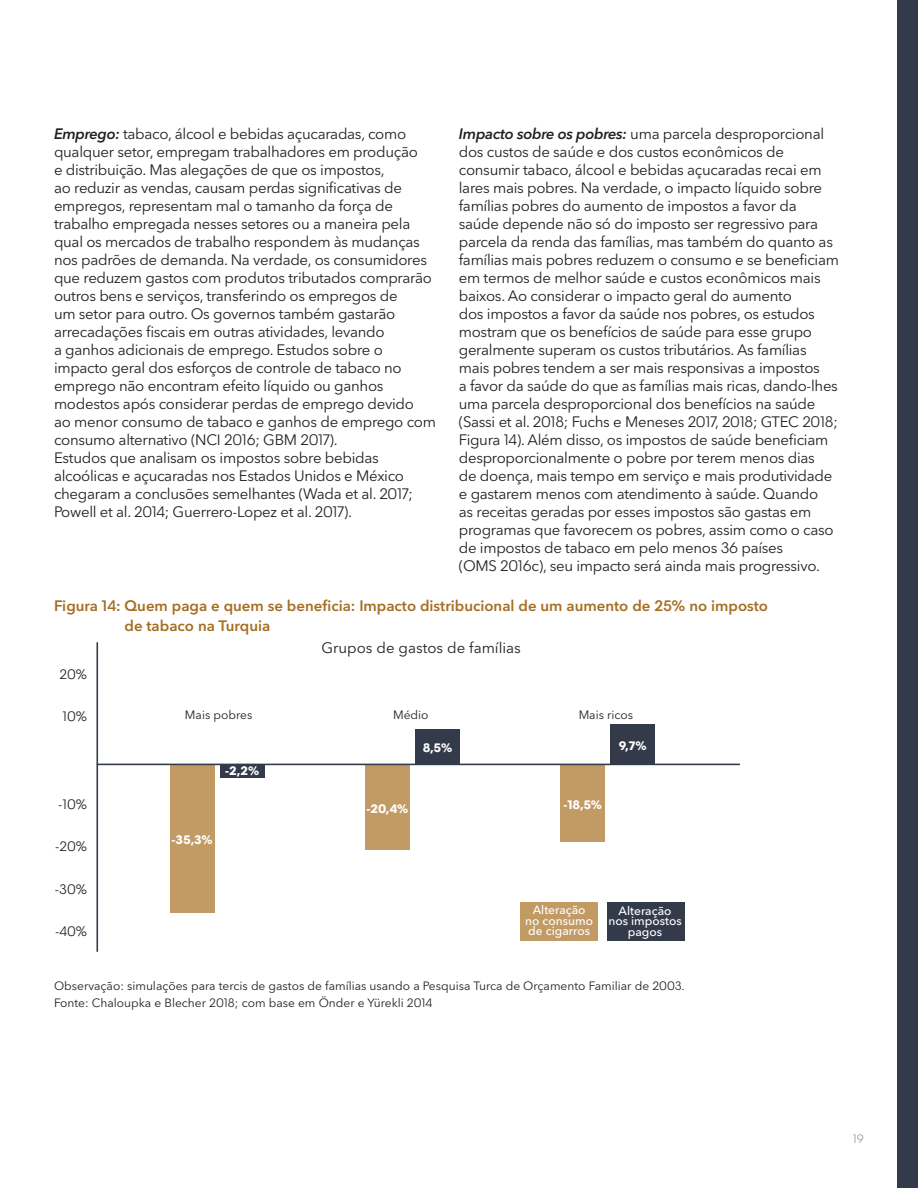
<style>
.page{position:relative;width:918px;height:1188px;background:#fff}
.page>*{position:absolute;margin:0;border:0;box-sizing:border-box;transform-origin:0 0}
.t1{font:15px/18px "Avenir Next P For BBG";letter-spacing:-.02em;color:#231f20}
.t2{font:600 15px/19.5px "Avenir Next P For BBG";color:#a66e22}
.t3{font:15px "Avenir Next P For BBG";color:#231f20}
.t4{font:13.5px "Avenir Next P For BBG";color:#231f20}
.t5{font:700 12.15px "Avenir Next P For BBG";color:#fff}
.t6{font:12px/16.5px "Avenir Next P For BBG";color:#231f20}
.t7{font:500 12px/10.5px "Avenir Next P For BBG";color:#fff;text-align:center}
.t8{font:12px "Avenir Next P For BBG";color:#8f9ba8}
.s1{font-weight:600;font-style:italic}
</style>
<div class="page">
<div style="left:610px;top:725px;width:45px;height:40px;background:#333b4a"></div>
<div style="left:415px;top:730px;width:45px;height:35px;background:#333b4a"></div>
<div style="left:220px;top:765px;width:44px;height:13px;background:#333b4a"></div>
<div style="left:560px;top:765px;width:45px;height:77px;background:#c19a64"></div>
<div style="left:365px;top:765px;width:45px;height:85px;background:#c19a64"></div>
<div style="left:170px;top:765px;width:44px;height:147px;background:#c19a64"></div>
<hr style="left:96px;top:643px;width:2px;height:308px;background:#333b4a">
<hr style="left:97px;top:764px;width:642px;height:1px;background:#333b4a">
<div style="left:607px;top:902px;width:77px;height:39px;background:#333b4a"></div>
<div style="left:520px;top:902px;width:78px;height:39px;background:#c19a64"></div>
<div style="left:898px;top:0;width:20px;height:1188px;background:#333b4b"></div>
<p class="t1" style="left:54px;top:124px;width:384px"><span class="s1">Emprego:</span> tabaco, álcool e bebidas açucaradas, como qualquer setor, empregam trabalhadores em produção<br>e distribuição. Mas alegações de que os impostos,<br>ao reduzir as vendas, causam perdas significativas de empregos, representam mal o tamanho da força de trabalho empregada nesses setores ou a maneira pela qual os mercados de trabalho respondem às mudanças nos padrões de demanda. Na verdade, os consumidores que reduzem gastos com produtos tributados comprarão outros bens e serviços, transferindo os empregos de<br>um setor para outro. Os governos também gastarão arrecadações fiscais em outras atividades, levando<br>a ganhos adicionais de emprego. Estudos sobre o impacto geral dos esforços de controle de tabaco no emprego não encontram efeito líquido ou ganhos modestos após considerar perdas de emprego devido<br>ao menor consumo de tabaco e ganhos de emprego com consumo alternativo (NCI 2016; GBM 2017).<br>Estudos que analisam os impostos sobre bebidas alcoólicas e açucaradas nos Estados Unidos e México chegaram a conclusões semelhantes (Wada et al. 2017; Powell et al. 2014; Guerrero-Lopez et al. 2017).</p>
<p class="t1" style="left:459px;top:124px;width:382px"><span class="s1">Impacto sobre os pobres:</span> uma parcela desproporcional dos custos de saúde e dos custos econômicos de consumir tabaco, álcool e bebidas açucaradas recai em lares mais pobres. Na verdade, o impacto líquido sobre famílias pobres do aumento de impostos a favor da saúde depende não só do imposto ser regressivo para parcela da renda das famílias, mas também do quanto as famílias mais pobres reduzem o consumo e se beneficiam em termos de melhor saúde e custos econômicos mais baixos. Ao considerar o impacto geral do aumento<br>dos impostos a favor da saúde nos pobres, os estudos mostram que os benefícios de saúde para esse grupo geralmente superam os custos tributários. As famílias mais pobres tendem a ser mais responsivas a impostos<br>a favor da saúde do que as famílias mais ricas, dando-lhes uma parcela desproporcional dos benefícios na saúde (Sassi et al. 2018; Fuchs e Meneses 2017, 2018; GTEC 2018; Figura 14). Além disso, os impostos de saúde beneficiam desproporcionalmente o pobre por terem menos dias<br>de doença, mais tempo em serviço e mais produtividade e gastarem menos com atendimento à saúde. Quando<br>as receitas geradas por esses impostos são gastas em programas que favorecem os pobres, assim como o caso de impostos de tabaco em pelo menos 36 países<br>(OMS 2016c), seu impacto será ainda mais progressivo.</p>
<p class="t2" style="left:124px;top:596px;width:645px;text-indent:-70px">Figura 14: Quem paga e quem se beneficia: Impacto distribucional de um aumento de 25% no imposto de tabaco na Turquia</p>
<p class="t4" style="left:59px;top:666px;width:29px">20%</p>
<p class="t4" style="left:62px;top:708px;width:26px">10%</p>
<p class="t4" style="left:58px;top:796px;width:31px">-10%</p>
<p class="t4" style="left:55px;top:838px;width:34px">-20%</p>
<p class="t4" style="left:55px;top:881px;width:34px">-30%</p>
<p class="t4" style="left:55px;top:923px;width:34px">-40%</p>
<p class="t3" style="left:321px;top:639px;width:201px">Grupos de gastos de famílias</p>
<p class="t6" style="left:185px;top:707px;width:69px">Mais pobres</p>
<p class="t6" style="left:393px;top:707px;width:37px">Médio</p>
<p class="t6" style="left:579px;top:707px;width:56px">Mais ricos</p>
<p class="t5" style="left:225px;top:763px;width:35px">-2,2%</p>
<p class="t5" style="left:172px;top:832px;width:42px">-35,3%</p>
<p class="t5" style="left:423px;top:741px;width:31px">8,5%</p>
<p class="t5" style="left:619px;top:738px;width:29px">9,7%</p>
<p class="t5" style="left:367px;top:801px;width:43px">-20,4%</p>
<p class="t5" style="left:563px;top:797px;width:40px">-18,5%</p>
<p class="t7" style="left:525px;top:905px;width:69px">Alteração no consumo de cigarros</p>
<p class="t7" style="left:608px;top:905px;width:75px">Alteração nos impostos pagos</p>
<p class="t6" style="left:54px;top:978px;width:632px">Observação: simulações para tercis de gastos de famílias usando a Pesquisa Turca de Orçamento Familiar de 2003.<br>Fonte: Chaloupka e Blecher 2018; com base em Önder e Yürekli 2014</p>
<p class="t8" style="left:853px;top:1132px;width:13px">19</p>
</div>
